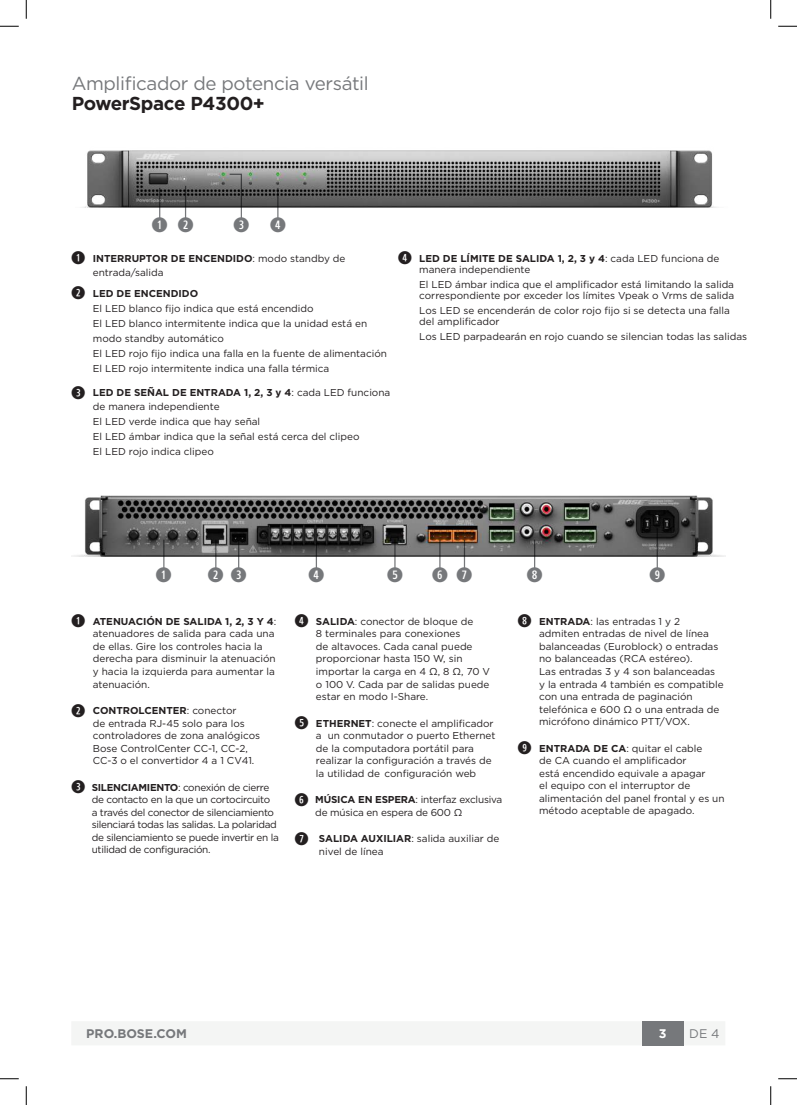
<style>
.page{position:relative;width:797px;height:1105px;background:#fff}
.page>*{position:absolute;margin:0;border:0;box-sizing:border-box;transform-origin:0 0}
.t1{font:700 20px "Combi Numerals";color:#76787b}
.t2{font:18.75px "Gotham";letter-spacing:-.02em;color:#76787b}
.t3{font:700 18.75px "Gotham";letter-spacing:-.02em;color:#231f20}
.t4{font:700 12.5px "Gotham";color:#76787b}
.t5{font:12.5px "Gotham";color:#76787b}
.t6{font:700 12.5px "Gotham";color:#fff}
.t7{font:10px/12.5px "Gotham";color:#231f20}
.t8{font:10px/12.5px "Gotham";letter-spacing:-.03em;color:#231f20}
.t9{font:10px/12.5px "Gotham";letter-spacing:-.02em;color:#231f20}
.s1{font-family:"Combi Numerals";font-weight:700;font-size:17.5px}
.s2{font-weight:700}
</style>
<div class="page">
<img style="left:83px;top:150px;width:634px;height:70px">
<hr style="left:159px;top:188px;width:1px;height:32px;background:#76787b">
<hr style="left:185px;top:186px;width:1px;height:33px;background:#76787b">
<svg style="left:228px;top:173px;width:15px;height:47px"></svg>
<hr style="left:277px;top:188px;width:1px;height:30px;background:#76787b">
<div style="left:72px;top:1021px;width:653px;height:24px;background:#f4f5f4"></div>
<div style="left:642px;top:1021px;width:41px;height:24px;background:#76787b"></div>
<img style="left:71px;top:495px;width:654px;height:75px">
<hr style="left:163px;top:540px;width:1px;height:30px;background:#76787b">
<hr style="left:215px;top:540px;width:1px;height:30px;background:#76787b">
<hr style="left:238px;top:540px;width:1px;height:30px;background:#76787b">
<hr style="left:316px;top:540px;width:1px;height:30px;background:#76787b">
<hr style="left:394px;top:540px;width:1px;height:30px;background:#76787b">
<hr style="left:439px;top:540px;width:1px;height:30px;background:#76787b">
<hr style="left:464px;top:540px;width:1px;height:30px;background:#76787b">
<hr style="left:534px;top:540px;width:1px;height:30px;background:#76787b">
<hr style="left:656px;top:528px;width:2px;height:42px;background:#76787b">
<svg style="left:0;top:25px;width:19px;height:2px"></svg>
<svg style="left:778px;top:25px;width:19px;height:2px"></svg>
<svg style="left:0;top:1078px;width:19px;height:1px"></svg>
<svg style="left:778px;top:1078px;width:19px;height:1px"></svg>
<svg style="left:25px;top:0;width:2px;height:19px"></svg>
<svg style="left:25px;top:1086px;width:2px;height:19px"></svg>
<svg style="left:770px;top:0;width:1px;height:19px"></svg>
<svg style="left:770px;top:1086px;width:1px;height:19px"></svg>
<h2 class="t2" style="left:72px;top:72px;width:298px">Amplificador de potencia versátil</h2>
<h2 class="t3" style="left:72px;top:91px;width:195px">PowerSpace P4300+</h2>
<h1 class="t1" style="left:151px;top:218px;width:44px">Q W</h1>
<h1 class="t1" style="left:233px;top:218px;width:55px">E R</h1>
<p class="t7" style="left:93px;top:251px;width:254px;line-height:13.8px;text-indent:-22px"><span class="s1">Q</span> <span class="s2">INTERRUPTOR DE ENCENDIDO</span>: modo standby de entrada/salida</p>
<p class="t7" style="left:93px;top:285px;width:295px;line-height:15px;text-indent:-22px"><span class="s1">W</span> <span class="s2">LED DE ENCENDIDO<br></span>El LED blanco fijo indica que está encendido<br>El LED blanco intermitente indica que la unidad está en modo standby automático<br>El LED rojo fijo indica una falla en la fuente de alimentación El LED rojo intermitente indica una falla térmica</p>
<p class="t7" style="left:93px;top:386px;width:299px;line-height:13.8px;text-indent:-22px"><span class="s1">E</span> <span class="s2">LED DE SEÑAL DE ENTRADA 1, 2, 3 y 4</span>: cada LED funciona de manera independiente</p>
<p class="t7" style="left:93px;top:414px;width:268px;line-height:14.9px">El LED verde indica que hay señal<br>El LED ámbar indica que la señal está cerca del clipeo<br>El LED rojo indica clipeo</p>
<p class="t7" style="left:419px;top:253px;width:302px;line-height:11.2px;text-indent:-22px"><span class="s1">R</span> <span class="s2">LED DE LÍMITE DE SALIDA 1, 2, 3 y 4</span>: cada LED funciona de manera independiente</p>
<p class="t7" style="left:419px;top:279px;width:316px;line-height:11.2px">El LED ámbar indica que el amplificador está limitando la salida correspondiente por exceder los límites Vpeak o Vrms de salida</p>
<p class="t7" style="left:419px;top:305px;width:312px;line-height:11.2px">Los LED se encenderán de color rojo fijo si se detecta una falla del amplificador</p>
<p class="t7" style="left:419px;top:330px;width:329px">Los LED parpadearán en rojo cuando se silencian todas las salidas</p>
<h1 class="t1" style="left:156px;top:567px;width:18px">Q</h1>
<h1 class="t1" style="left:208px;top:567px;width:41px">W E</h1>
<h1 class="t1" style="left:308px;top:567px;width:18px">R</h1>
<h1 class="t1" style="left:387px;top:567px;width:18px">T</h1>
<h1 class="t1" style="left:431px;top:567px;width:42px">Y U</h1>
<h1 class="t1" style="left:526px;top:567px;width:18px">I</h1>
<h1 class="t1" style="left:649px;top:567px;width:18px">O</h1>
<p class="t7" style="left:93px;top:615px;width:185px;text-indent:-22px"><span class="s1">Q</span> <span class="s2">ATENUACIÓN DE SALIDA 1, 2, 3 Y 4</span>: atenuadores de salida para cada una de ellas. Gire los controles hacia la derecha para disminuir la atenuación y hacia la izquierda para aumentar la atenuación.</p>
<p class="t7" style="left:93px;top:704px;width:169px;text-indent:-22px"><span class="s1">W</span> <span class="s2">CONTROLCENTER</span>: conector<br>de entrada RJ-45 solo para los controladores de zona analógicos<br>Bose ControlCenter CC-1, CC-2,<br>CC-3 o el convertidor 4 a 1 CV41.</p>
<p class="t8" style="left:92px;top:781px;width:189px;text-indent:-20px"><span class="s1">E</span> <span class="s2">SILENCIAMIENTO</span>: conexión de cierre de contacto en la que un cortocircuito<br>a través del conector de silenciamiento silenciará todas las salidas. La polaridad de silenciamiento se puede invertir en la utilidad de configuración.</p>
<p class="t7" style="left:316px;top:615px;width:176px;text-indent:-22px"><span class="s1">R</span> <span class="s2">SALIDA</span>: conector de bloque de<br>8 terminales para conexiones<br>de altavoces. Cada canal puede proporcionar hasta 150 W, sin importar la carga en 4 Ω, 8 Ω, 70 V o 100 V. Cada par de salidas puede estar en modo I-Share.</p>
<p class="t7" style="left:316px;top:717px;width:181px;text-indent:-22px"><span class="s1">T</span> <span class="s2">ETHERNET</span>: conecte el amplificador a un conmutador o puerto Ethernet de la computadora portátil para realizar la configuración a través de la utilidad de configuración web</p>
<p class="t9" style="left:315px;top:793px;width:189px;text-indent:-21px"><span class="s1">Y</span> <span class="s2">MÚSICA EN ESPERA</span>: interfaz exclusiva de música en espera de 600 Ω</p>
<p class="t7" style="left:319px;top:832px;width:182px;text-indent:-25px"><span class="s1">U</span> <span class="s2">SALIDA AUXILIAR</span>: salida auxiliar de nivel de línea</p>
<p class="t7" style="left:539px;top:615px;width:186px;text-indent:-22px"><span class="s1">I</span> <span class="s2">ENTRADA</span>: las entradas 1 y 2<br>admiten entradas de nivel de línea balanceadas (Euroblock) o entradas no balanceadas (RCA estéreo).<br>Las entradas 3 y 4 son balanceadas y la entrada 4 también es compatible con una entrada de paginación telefónica e 600 Ω o una entrada de micrófono dinámico PTT/VOX.</p>
<p class="t7" style="left:539px;top:742px;width:187px;text-indent:-22px"><span class="s1">O</span> <span class="s2">ENTRADA DE CA</span>: quitar el cable<br>de CA cuando el amplificador<br>está encendido equivale a apagar<br>el equipo con el interruptor de alimentación del panel frontal y es un método aceptable de apagado.</p>
<p class="t4" style="left:86px;top:1025px;width:102px">PRO.BOSE.COM</p>
<p class="t6" style="left:659px;top:1025px;width:9px">3</p>
<p class="t5" style="left:689px;top:1026px;width:32px">DE 4</p>
</div>
